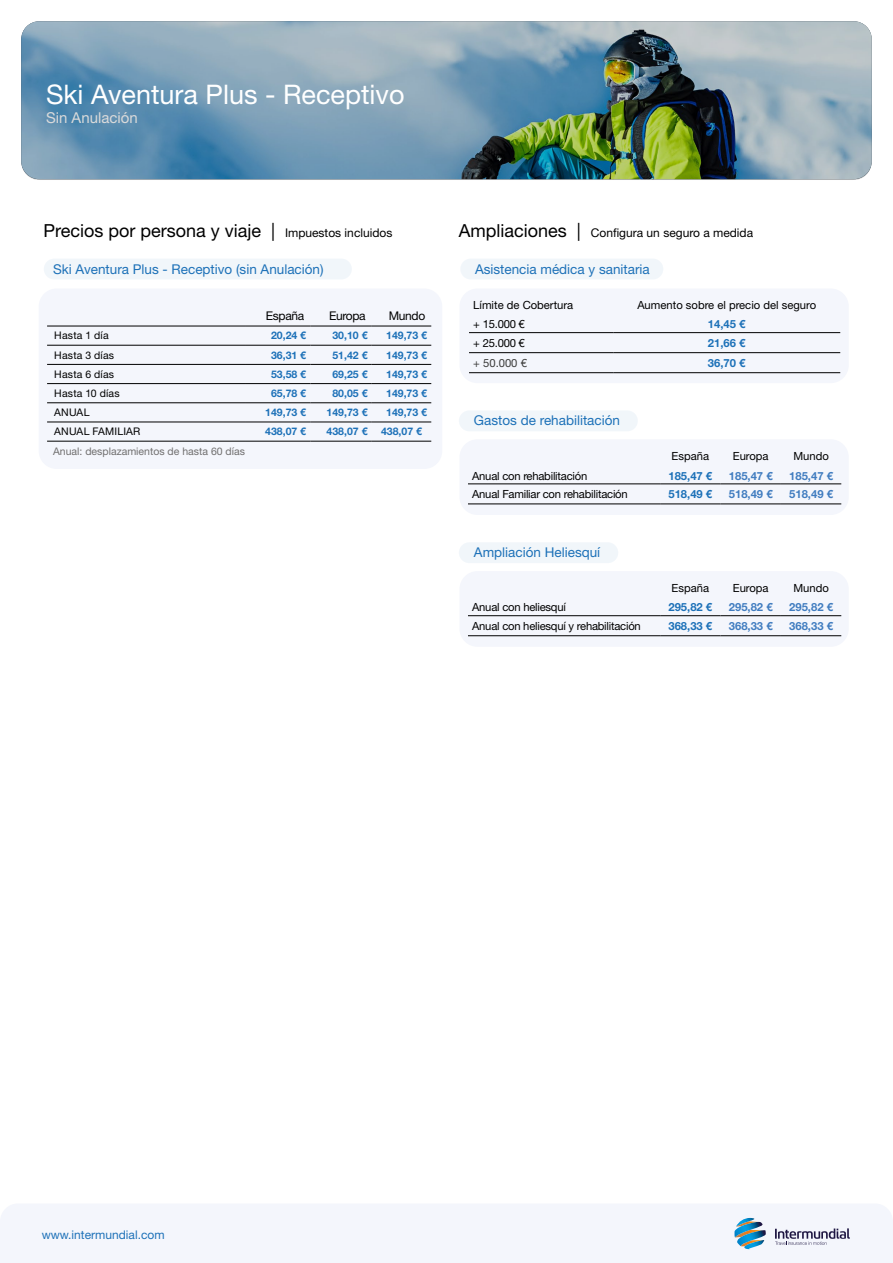
<style>
.page{position:relative;width:893px;height:1263px;background:#fff}
.page>*{position:absolute;margin:0;border:0;box-sizing:border-box;transform-origin:0 0}
.t1{font:27px "Helvetica Neue LT Std";color:#fff}
.t2{font:18px "Helvetica Neue LT Std";color:#000}
.t3{font:15px "Helvetica Neue LT Std";color:#dadada}
.t4{font:13.5px "Helvetica Neue LT Std";color:#1d71b8}
.t5{font:12px "Helvetica Neue LT Std";color:#000}
.t6{font:12px "Helvetica Neue LT Std";color:#1d71b8}
.t7{font:11.25px "Helvetica Neue LT Std";letter-spacing:-.02em;color:#000}
.t8{font:700 11.25px "Helvetica Neue LT Std";color:#417dc0}
.t9{font:11.25px "Helvetica Neue LT Std";color:#000}
.t10{font:700 11.25px "Helvetica Neue LT Std";color:#1d71b8}
.t11{font:11.25px "Helvetica Neue LT Std";color:#3c3c3b}
.t12{font:700 10.5px "Helvetica Neue LT Std";color:#1d71b8}
.t13{font:10.5px "Helvetica Neue LT Std";letter-spacing:.02em;color:#000}
.t14{font:10.5px "Helvetica Neue LT Std";color:#706f6f}
.s1{font-size:12px}
.s2{font-size:18px}
</style>
<div class="page">
<div style="left:0;top:1204px;width:893px;height:59px;background:#f4f6fc"></div>
<img style="left:736px;top:1218px;width:19px;height:4px">
<img style="left:734px;top:1222px;width:29px;height:15px">
<img style="left:744px;top:1246px;width:20px;height:3px">
<img style="left:737px;top:1230px;width:29px;height:16px">
<svg style="left:775px;top:1228px;width:75px;height:17px"></svg>
<svg style="left:21px;top:21px;width:851px;height:159px;background:#7797a3"></svg>
<div style="left:39px;top:288px;width:403px;height:181px;background:#f4f6fc;border-radius:18px"></div>
<div style="left:44px;top:259px;width:308px;height:20px;background:#f1f6fa;border-radius:10px"></div>
<hr style="left:47px;top:326px;width:199px;height:1px;background:#000">
<hr style="left:47px;top:345px;width:199px;height:1px;background:#000">
<hr style="left:47px;top:364px;width:199px;height:1px;background:#000">
<hr style="left:47px;top:383px;width:199px;height:1px;background:#000">
<hr style="left:47px;top:402px;width:199px;height:1px;background:#000">
<hr style="left:47px;top:422px;width:199px;height:1px;background:#000">
<hr style="left:47px;top:441px;width:199px;height:1px;background:#000">
<hr style="left:246px;top:326px;width:64px;height:1px;background:#000">
<hr style="left:310px;top:326px;width:62px;height:1px;background:#000">
<hr style="left:372px;top:326px;width:59px;height:1px;background:#000">
<hr style="left:246px;top:345px;width:64px;height:1px;background:#000">
<hr style="left:310px;top:345px;width:62px;height:1px;background:#000">
<hr style="left:372px;top:345px;width:59px;height:1px;background:#000">
<hr style="left:246px;top:364px;width:64px;height:1px;background:#000">
<hr style="left:310px;top:364px;width:62px;height:1px;background:#000">
<hr style="left:372px;top:364px;width:59px;height:1px;background:#000">
<hr style="left:246px;top:383px;width:64px;height:1px;background:#000">
<hr style="left:310px;top:383px;width:62px;height:1px;background:#000">
<hr style="left:372px;top:383px;width:59px;height:1px;background:#000">
<hr style="left:246px;top:402px;width:64px;height:1px;background:#000">
<hr style="left:310px;top:402px;width:62px;height:1px;background:#000">
<hr style="left:372px;top:402px;width:59px;height:1px;background:#000">
<hr style="left:246px;top:422px;width:64px;height:1px;background:#000">
<hr style="left:310px;top:422px;width:62px;height:1px;background:#000">
<hr style="left:372px;top:422px;width:59px;height:1px;background:#000">
<hr style="left:246px;top:441px;width:64px;height:1px;background:#000">
<hr style="left:310px;top:441px;width:62px;height:1px;background:#000">
<hr style="left:372px;top:441px;width:59px;height:1px;background:#000">
<div style="left:459px;top:288px;width:390px;height:95px;background:#f4f6fc;border-radius:18px"></div>
<div style="left:459px;top:439px;width:390px;height:76px;background:#f4f6fc;border-radius:18px"></div>
<div style="left:459px;top:571px;width:390px;height:76px;background:#f4f6fc;border-radius:18px"></div>
<div style="left:460px;top:259px;width:203px;height:20px;background:#f1f6fa;border-radius:10px"></div>
<div style="left:459px;top:410px;width:179px;height:21px;background:#f1f6fa;border-radius:10px"></div>
<div style="left:459px;top:542px;width:159px;height:21px;background:#f1f6fa;border-radius:10px"></div>
<hr style="left:469px;top:332px;width:144px;height:1px;background:#000">
<hr style="left:613px;top:332px;width:227px;height:1px;background:#000">
<hr style="left:469px;top:352px;width:144px;height:1px;background:#000">
<hr style="left:613px;top:352px;width:227px;height:1px;background:#000">
<hr style="left:469px;top:372px;width:144px;height:1px;background:#000">
<hr style="left:613px;top:372px;width:227px;height:1px;background:#000">
<hr style="left:468px;top:484px;width:192px;height:1px;background:#000">
<hr style="left:660px;top:484px;width:60px;height:1px;background:#000">
<hr style="left:720px;top:484px;width:61px;height:1px;background:#000">
<hr style="left:781px;top:484px;width:60px;height:1px;background:#000">
<hr style="left:468px;top:504px;width:192px;height:1px;background:#000">
<hr style="left:660px;top:504px;width:60px;height:1px;background:#000">
<hr style="left:720px;top:504px;width:61px;height:1px;background:#000">
<hr style="left:781px;top:504px;width:60px;height:1px;background:#000">
<hr style="left:468px;top:615px;width:192px;height:1px;background:#000">
<hr style="left:660px;top:615px;width:60px;height:1px;background:#000">
<hr style="left:720px;top:615px;width:61px;height:1px;background:#000">
<hr style="left:781px;top:615px;width:60px;height:1px;background:#000">
<hr style="left:468px;top:635px;width:192px;height:1px;background:#000">
<hr style="left:660px;top:635px;width:60px;height:1px;background:#000">
<hr style="left:720px;top:635px;width:61px;height:1px;background:#000">
<hr style="left:781px;top:635px;width:60px;height:1px;background:#000">
<h1 class="t1" style="left:46px;top:79px;width:360px">Ski Aventura Plus - Receptivo</h1>
<h3 class="t3" style="left:46px;top:109px;width:93px">Sin Anulación</h3>
<h2 class="t2" style="left:43px;top:219px;width:351px">Precios por persona y viaje | <span class="s1">Impuestos incluidos</span></h2>
<p class="t4" style="left:53px;top:261px;width:272px">Ski Aventura Plus - Receptivo (sin Anulación)</p>
<p class="t5" style="left:266px;top:309px;width:40px">España</p>
<p class="t5" style="left:329px;top:309px;width:38px">Europa</p>
<p class="t5" style="left:389px;top:309px;width:38px">Mundo</p>
<p class="t13" style="left:54px;top:329px;width:56px">Hasta 1 día</p>
<p class="t12" style="left:271px;top:329px;width:37px">20,24 €</p>
<p class="t12" style="left:332px;top:329px;width:37px">30,10 €</p>
<p class="t12" style="left:386px;top:329px;width:42px">149,73 €</p>
<p class="t13" style="left:54px;top:349px;width:61px">Hasta 3 días</p>
<p class="t12" style="left:271px;top:348px;width:37px">36,31 €</p>
<p class="t12" style="left:332px;top:348px;width:37px">51,42 €</p>
<p class="t12" style="left:386px;top:348px;width:42px">149,73 €</p>
<p class="t13" style="left:54px;top:368px;width:61px">Hasta 6 días</p>
<p class="t12" style="left:271px;top:367px;width:37px">53,58 €</p>
<p class="t12" style="left:332px;top:367px;width:37px">69,25 €</p>
<p class="t12" style="left:386px;top:367px;width:42px">149,73 €</p>
<p class="t13" style="left:54px;top:387px;width:67px">Hasta 10 días</p>
<p class="t12" style="left:271px;top:387px;width:37px">65,78 €</p>
<p class="t12" style="left:332px;top:387px;width:37px">80,05 €</p>
<p class="t12" style="left:386px;top:387px;width:42px">149,73 €</p>
<p class="t13" style="left:54px;top:406px;width:37px">ANUAL</p>
<p class="t12" style="left:265px;top:406px;width:42px">149,73 €</p>
<p class="t12" style="left:327px;top:406px;width:42px">149,73 €</p>
<p class="t12" style="left:386px;top:406px;width:42px">149,73 €</p>
<p class="t13" style="left:54px;top:425px;width:88px">ANUAL FAMILIAR</p>
<p class="t12" style="left:265px;top:425px;width:42px">438,07 €</p>
<p class="t12" style="left:327px;top:425px;width:42px">438,07 €</p>
<p class="t12" style="left:381px;top:425px;width:42px">438,07 €</p>
<p class="t14" style="left:53px;top:445px;width:193px">Anual: desplazamientos de hasta 60 días</p>
<p class="t5" style="left:459px;top:225px;width:296px"><span class="s2">Ampliaciones |</span> Configura un seguro a medida</p>
<p class="t4" style="left:475px;top:261px;width:176px">Asistencia médica y sanitaria</p>
<p class="t9" style="left:473px;top:298px;width:102px">Límite de Cobertura</p>
<p class="t9" style="left:637px;top:298px;width:180px">Aumento sobre el precio del seguro</p>
<p class="t7" style="left:473px;top:318px;width:53px">+ 15.000 €</p>
<p class="t10" style="left:708px;top:317px;width:39px">14,45 €</p>
<p class="t7" style="left:473px;top:336px;width:53px">+ 25.000 €</p>
<p class="t10" style="left:708px;top:336px;width:39px">21,66 €</p>
<p class="t11" style="left:473px;top:356px;width:55px">+ 50.000 €</p>
<p class="t10" style="left:708px;top:356px;width:39px">36,70 €</p>
<p class="t4" style="left:474px;top:412px;width:148px">Gastos de rehabilitación</p>
<p class="t7" style="left:672px;top:450px;width:39px">España</p>
<p class="t7" style="left:733px;top:450px;width:37px">Europa</p>
<p class="t7" style="left:793px;top:450px;width:37px">Mundo</p>
<p class="t7" style="left:472px;top:469px;width:117px">Anual con rehabilitación</p>
<p class="t10" style="left:668px;top:469px;width:45px">185,47 €</p>
<p class="t8" style="left:729px;top:469px;width:45px">185,47 €</p>
<p class="t8" style="left:789px;top:469px;width:45px">185,47 €</p>
<p class="t7" style="left:472px;top:487px;width:157px">Anual Familiar con rehabilitación</p>
<p class="t10" style="left:668px;top:487px;width:45px">518,49 €</p>
<p class="t8" style="left:729px;top:487px;width:45px">518,49 €</p>
<p class="t8" style="left:789px;top:487px;width:45px">518,49 €</p>
<p class="t4" style="left:474px;top:544px;width:128px">Ampliación Heliesquí</p>
<p class="t7" style="left:672px;top:581px;width:39px">España</p>
<p class="t7" style="left:733px;top:581px;width:37px">Europa</p>
<p class="t7" style="left:793px;top:581px;width:37px">Mundo</p>
<p class="t7" style="left:472px;top:601px;width:95px">Anual con heliesquí</p>
<p class="t10" style="left:668px;top:600px;width:45px">295,82 €</p>
<p class="t8" style="left:729px;top:600px;width:45px">295,82 €</p>
<p class="t8" style="left:789px;top:600px;width:45px">295,82 €</p>
<p class="t7" style="left:472px;top:619px;width:170px">Anual con heliesquí y rehabilitación</p>
<p class="t10" style="left:668px;top:619px;width:45px">368,33 €</p>
<p class="t8" style="left:729px;top:619px;width:45px">368,33 €</p>
<p class="t8" style="left:789px;top:619px;width:45px">368,33 €</p>
<p class="t6" style="left:42px;top:1227px;width:124px">www.intermundial.com</p>
</div>
